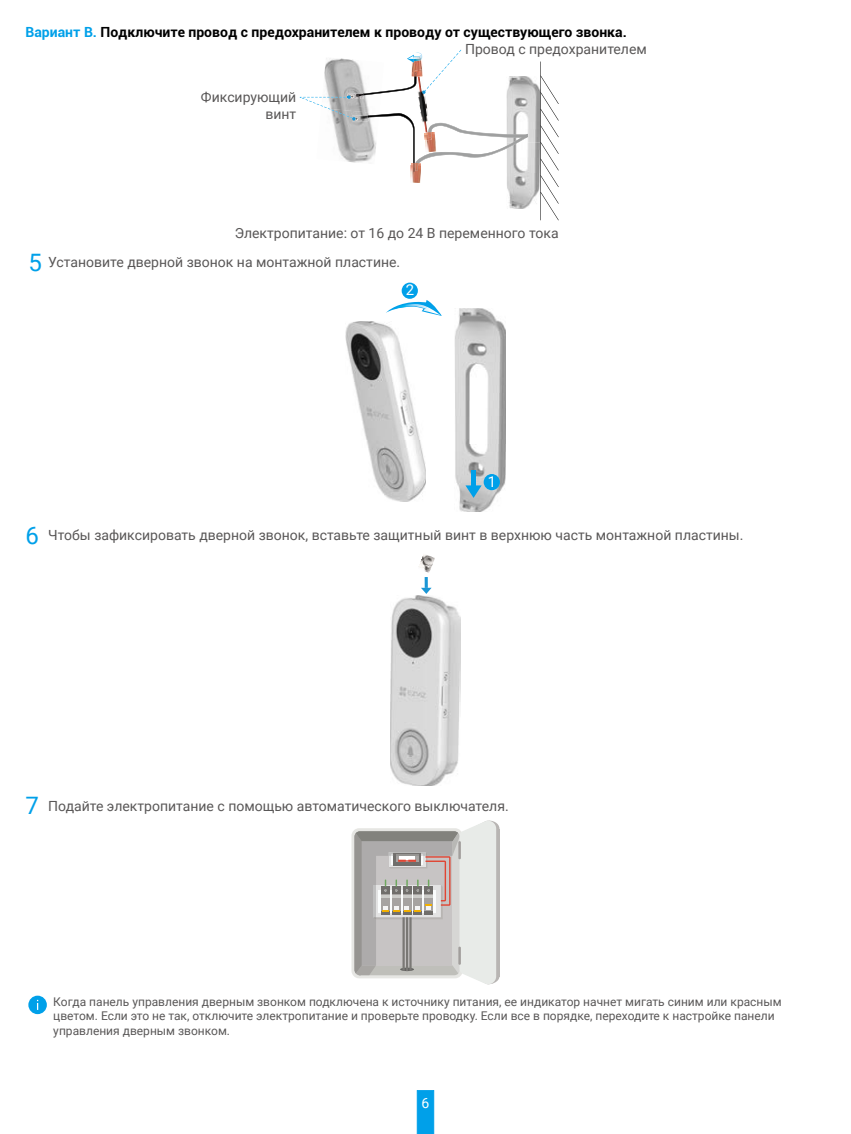
<style>
.page{position:relative;width:851px;height:1134px;background:#fff}
.page>*{position:absolute;margin:0;border:0;box-sizing:border-box;transform-origin:0 0}
.t1{font:15px "Roboto";color:#fff}
.t2{font:14px/16.8px "Roboto";color:#595757;text-align:right}
.t3{font:700 14px/16.8px "Roboto";color:#000}
.t4{font:14px "Roboto";color:#fff}
.t5{font:12px/14.4px "Roboto";color:#595757}
.s1{color:#00a0e9}
.s2{font-weight:400;color:#595757}
.s3{font-size:24px;color:#00a0e9}
</style>
<div class="page">
<svg style="left:417px;top:1090px;width:17px;height:44px"></svg>
<img style="left:507px;top:77px;width:33px;height:132px">
<svg style="left:540px;top:61px;width:18px;height:159px"></svg>
<img style="left:410px;top:172px;width:11px;height:11px">
<svg style="left:300px;top:50px;width:228px;height:122px"></svg>
<img style="left:346px;top:321px;width:80px;height:180px">
<img style="left:454px;top:309px;width:51px;height:202px">
<svg style="left:386px;top:300px;width:56px;height:16px"></svg>
<img style="left:423px;top:307px;width:17px;height:8px">
<img style="left:390px;top:304px;width:36px;height:7px">
<div style="left:471px;top:470px;width:5px;height:16px;background:#00a0e9"></div>
<svg style="left:465px;top:485px;width:16px;height:13px"></svg>
<div style="left:483px;top:474px;width:17px;height:16px;background:#00a0e9;border-radius:50%"></div>
<div style="left:401px;top:283px;width:17px;height:16px;background:#00a0e9;border-radius:50%"></div>
<img style="left:390px;top:595px;width:70px;height:190px">
<img style="left:418px;top:555px;width:17px;height:18px">
<svg style="left:424px;top:577px;width:4px;height:11px"></svg>
<svg style="left:421px;top:588px;width:10px;height:6px"></svg>
<div style="left:351px;top:828px;width:111px;height:150px;background:#e6e6e3;border-radius:8px"></div>
<svg style="left:354px;top:820px;width:145px;height:165px"></svg>
<div style="left:28px;top:996px;width:19px;height:18px;background:#00a0e9;border-radius:50%"></div>
<p class="t3" style="left:465px;top:24px;width:183px;text-indent:-439px"><span class="s1">Вариант B.</span> Подключите провод с предохранителем к проводу от существующего звонка.<br><span class="s2">Провод с предохранителем</span></p>
<p class="t2" style="left:201px;top:88px;width:97px">Фиксирующий винт</p>
<p class="t2" style="left:28px;top:218px;width:531px;line-height:29px;text-align:left;text-indent:206px">Электропитание: от 16 до 24 В переменного тока<br><span class="s3">5</span> Установите дверной звонок на монтажной пластине.</p>
<p class="t1" style="left:405px;top:280px;width:10px">2</p>
<p class="t1" style="left:487px;top:471px;width:10px">1</p>
<p class="t2" style="left:26px;top:526px;width:719px"><span class="s3">6</span> Чтобы зафиксировать дверной звонок, вставьте защитный винт в верхнюю часть монтажной пластины.</p>
<p class="t2" style="left:26px;top:797px;width:484px"><span class="s3">7</span> Подайте электропитание с помощью автоматического выключателя.</p>
<p class="t5" style="left:53px;top:994px;width:729px">Когда панель управления дверным звонком подключена к источнику питания, ее индикатор начнет мигать синим или красным цветом. Если это не так, отключите электропитание и проверьте проводку. Если все в порядке, переходите к настройке панели управления дверным звонком.</p>
<p class="t4" style="left:421px;top:1093px;width:9px">6</p>
</div>
